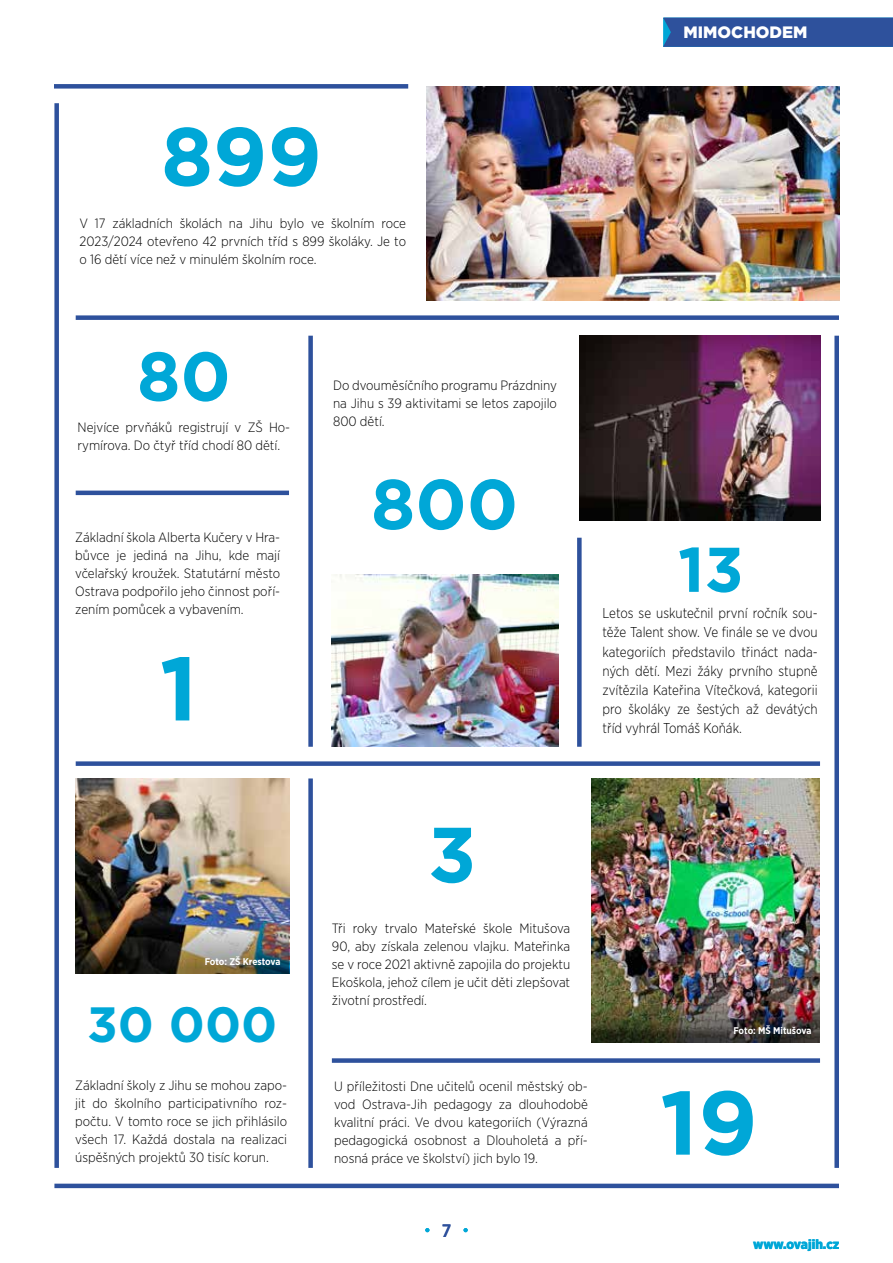
<style>
.page{position:relative;width:893px;height:1263px;background:#fff}
.page>*{position:absolute;margin:0;border:0;box-sizing:border-box;transform-origin:0 0}
.Bublina_-_číslo__nad{font:700 90px "Gotham";color:#00a7d7}
.Bublina_-_číslo__nad-2{font:700 82.5px "Gotham";color:#00a7d7}
.Bublina_-_číslo__nad-3{font:700 78px "Gotham";color:#00a7d7}
.Bublina_-_číslo__nad-4{font:700 70.5px "Gotham";color:#00a7d7}
.Bublina_-_číslo__nad-5{font:700 69px "Gotham";color:#00a7d7}
.Bublina_-_číslo__nad-6{font:700 63px "Gotham";color:#00a7d7}
.Bublina_-_číslo__nad-7{font:700 49.5px "Gotham";color:#00a7d7}
.t1{font:500 18px "Gotham Narrow";color:#2e519c}
.záhlaví_stránky{font:900 16.5px "Gotham";color:#fff}
.Bublina_-_text{font:300 14.25px/19px "Gotham Narrow";color:#000;text-align:justify;scale:.95 1}
.Bublina_-_text-2{font:300 13.5px/18px "Gotham Narrow";color:#000;text-align:justify}
.t2{font:900 13.5px "Gotham Narrow";letter-spacing:-.005em;color:#00a7d7}
.foto_-_autor_fotogra{font:700 9.75px "Gotham Narrow";letter-spacing:-.01em;color:#fff}
</style>
<div class="page">
<img style="left:427px;top:86px;width:412px;height:215px">
<div style="left:76px;top:315px;width:763px;height:5px;background:#2e519c"></div>
<hr style="left:76px;top:491px;width:213px;height:4px;background:#2e519c">
<div style="left:54px;top:84px;width:354px;height:5px;background:#2e519c"></div>
<div style="left:76px;top:761px;width:744px;height:5px;background:#2e519c"></div>
<div style="left:834px;top:336px;width:5px;height:832px;background:#2e519c"></div>
<div style="left:54px;top:103px;width:5px;height:1065px;background:#2e519c"></div>
<div style="left:577px;top:538px;width:5px;height:209px;background:#2e519c"></div>
<div style="left:308px;top:778px;width:5px;height:390px;background:#2e519c"></div>
<div style="left:308px;top:336px;width:5px;height:411px;background:#2e519c"></div>
<img style="left:579px;top:336px;width:241px;height:184px">
<img style="left:76px;top:779px;width:213px;height:140px">
<img style="left:331px;top:575px;width:227px;height:172px">
<img style="left:591px;top:778px;width:229px;height:210px">
<hr style="left:54px;top:1184px;width:785px;height:4px;background:#2e519c">
<div style="left:332px;top:1058px;width:488px;height:5px;background:#2e519c"></div>
<img style="left:591px;top:988px;width:229px;height:54px">
<img style="left:76px;top:919px;width:213px;height:54px">
<div style="left:663px;top:18px;width:230px;height:29px;background:#2e519c"></div>
<svg style="left:425px;top:1228px;width:4px;height:4px"></svg>
<svg style="left:463px;top:1228px;width:5px;height:4px"></svg>
<p class="Bublina_-_číslo__nad-2" style="left:161px;top:102px;width:162px">899</p>
<p class="Bublina_-_text-2" style="left:80px;top:214px;width:328px">V 17 základních školách na Jihu bylo ve školním roce 2023/2024 otevřeno 42 prvních tříd s 899 školáky. Je to o 16 dětí více než v minulém školním roce.</p>
<p class="Bublina_-_číslo__nad-5" style="left:137px;top:331px;width:95px">80</p>
<p class="Bublina_-_text-2" style="left:78px;top:418px;width:214px">Nejvíce prvňáků registrují v ZŠ Ho&shy;rymírova. Do čtyř tříd chodí 80 dětí.</p>
<p class="Bublina_-_text-2" style="left:75px;top:528px;width:206px">Základní škola Alberta Kučery v Hra&shy;bůvce je jediná na Jihu, kde mají včelařský kroužek. Statutární město Ostrava podpořilo jeho činnost poří&shy;zením pomůcek a vybavením.</p>
<p class="Bublina_-_číslo__nad" style="left:160px;top:629px;width:39px">1</p>
<p class="Bublina_-_text-2" style="left:333px;top:376px;width:225px">Do dvouměsíčního programu Prázdniny na Jihu s 39 aktivitami se letos zapojilo 800 dětí.</p>
<p class="Bublina_-_číslo__nad-4" style="left:371px;top:457px;width:149px">800</p>
<p class="záhlaví_stránky" style="left:684px;top:21px;width:126px">MIMOCHODEM</p>
<p class="Bublina_-_číslo__nad-6" style="left:678px;top:528px;width:67px">13</p>
<p class="Bublina_-_text" style="left:602px;top:604px;width:228px">Letos se uskutečnil první ročník sou&shy;těže Talent show. Ve finále se ve dvou kategoriích představilo třináct nada&shy;ných dětí. Mezi žáky prvního stupně zvítězila Kateřina Vítečková, kategorii pro školáky ze šestých až devátých tříd vyhrál Tomáš Koňák.</p>
<p class="foto_-_autor_fotogra" style="left:205px;top:955px;width:77px">Foto: ZŠ Krestova</p>
<p class="Bublina_-_číslo__nad-7" style="left:87px;top:991px;width:192px">30 000</p>
<p class="Bublina_-_text-2" style="left:75px;top:1076px;width:213px">Základní školy z Jihu se mohou zapo&shy;jit do školního participativního roz&shy;počtu. V tomto roce se jich přihlásilo všech 17. Každá dostala na realizaci úspěšných projektů 30 tisíc korun.</p>
<p class="Bublina_-_číslo__nad-3" style="left:428px;top:803px;width:50px">3</p>
<p class="Bublina_-_text-2" style="left:332px;top:919px;width:240px">Tři roky trvalo Mateřské škole Mitušova 90, aby získala zelenou vlajku. Mateřinka se v roce 2021 aktivně zapojila do projektu Ekoškola, jehož cílem je učit děti zlepšovat životní prostředí.</p>
<p class="Bublina_-_text-2" style="left:334px;top:1077px;width:255px">U příležitosti Dne učitelů ocenil městský ob&shy;vod Ostrava-Jih pedagogy za dlouhodobě kvalitní práci. Ve dvou kategoriích (Výrazná pedagogická osobnost a Dlouholetá a pří&shy;nosná práce ve školství) jich bylo 19.</p>
<h3 class="t1" style="left:442px;top:1219px;width:11px">7</h3>
<p class="foto_-_autor_fotogra" style="left:733px;top:1024px;width:80px">Foto: MŠ Mitušova</p>
<p class="Bublina_-_číslo__nad" style="left:660px;top:1063px;width:99px">19</p>
<p class="t2" style="left:753px;top:1235px;width:88px">www.ovajih.cz</p>
</div>
